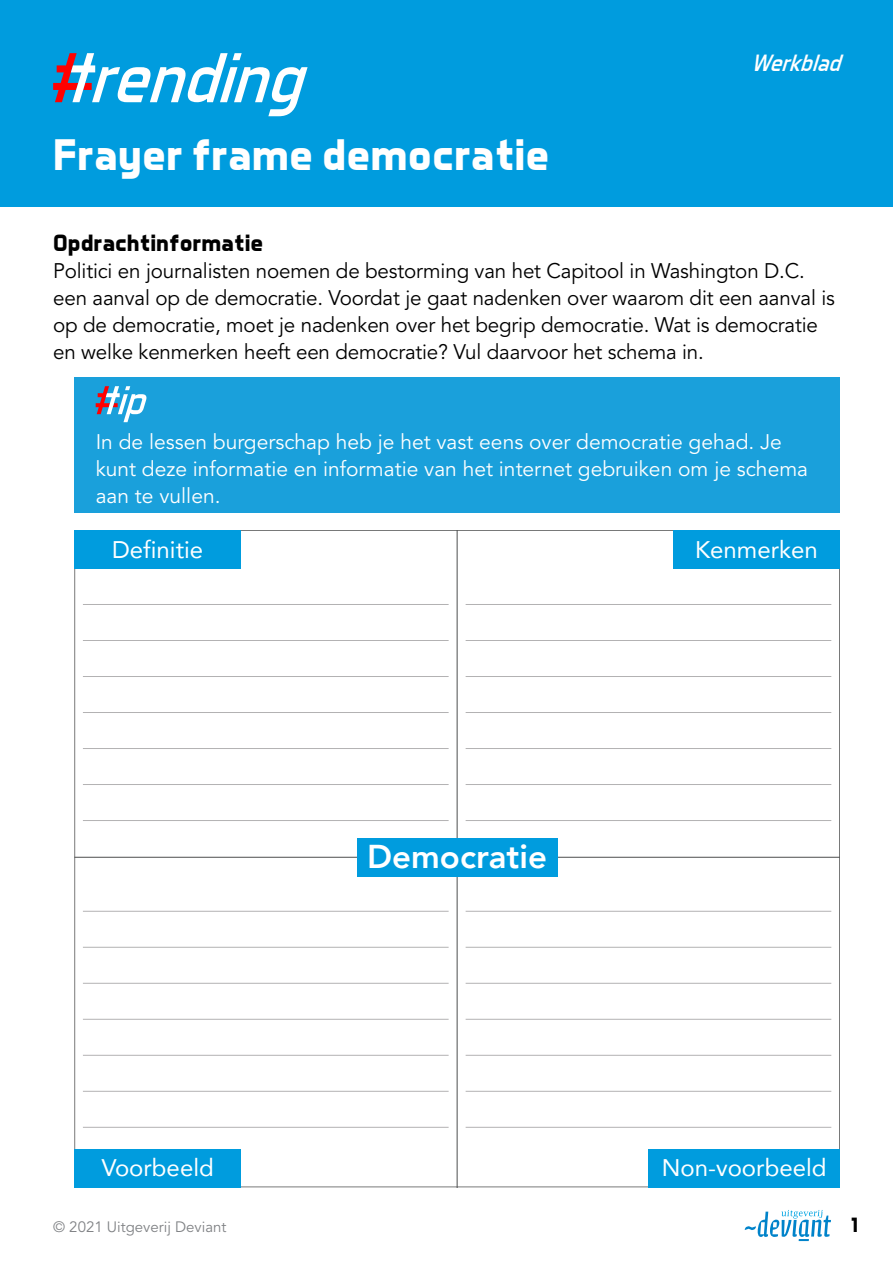
<style>
.page{position:relative;width:893px;height:1263px;background:#fff}
.page>*{position:absolute;margin:0;border:0;box-sizing:border-box;transform-origin:0 0}
.Kop1{font:700 45px "Aero Matics";color:#fff}
.t1{font:800 33px "Avenir";color:#fff}
.t2{font:24px "Avenir";color:#fff}
.Kop2{font:700 24px "Aero Matics";color:#000}
.Kop2-2{font:italic 24px "Aero Matics";color:#fff}
.Basis{font:21px/27px "Avenir LT Std";letter-spacing:-.01em;color:#000}
.Tip{font:21px/27px "Avenir LT Std";color:#fff}
.t3{font:700 21px "Aero Matics";color:#000}
.t4{font:15px "Avenir LT Std";color:#808285}
</style>
<div class="page">
<svg style="left:745px;top:1210px;width:86px;height:31px"></svg>
<div style="left:0;top:0;width:893px;height:206px;background:#009cde"></div>
<div style="left:74px;top:377px;width:766px;height:135px;background:#1aa0db"></div>
<svg style="left:74px;top:530px;width:766px;height:657px"></svg>
<div style="left:648px;top:1149px;width:192px;height:38px;background:#009cde"></div>
<div style="left:74px;top:1149px;width:167px;height:38px;background:#009cde"></div>
<div style="left:74px;top:530px;width:167px;height:38px;background:#009cde"></div>
<div style="left:673px;top:530px;width:167px;height:38px;background:#009cde"></div>
<hr style="left:83px;top:604px;width:366px;height:1px;background:#b3b2b3">
<hr style="left:83px;top:640px;width:366px;height:1px;background:#b3b2b3">
<hr style="left:83px;top:676px;width:366px;height:1px;background:#b3b2b3">
<hr style="left:83px;top:712px;width:366px;height:1px;background:#b3b2b3">
<hr style="left:83px;top:748px;width:366px;height:1px;background:#b3b2b3">
<hr style="left:83px;top:784px;width:366px;height:1px;background:#b3b2b3">
<hr style="left:83px;top:820px;width:366px;height:1px;background:#b3b2b3">
<hr style="left:466px;top:604px;width:365px;height:1px;background:#b3b2b3">
<hr style="left:466px;top:640px;width:365px;height:1px;background:#b3b2b3">
<hr style="left:466px;top:676px;width:365px;height:1px;background:#b3b2b3">
<hr style="left:466px;top:712px;width:365px;height:1px;background:#b3b2b3">
<hr style="left:466px;top:748px;width:365px;height:1px;background:#b3b2b3">
<hr style="left:466px;top:784px;width:365px;height:1px;background:#b3b2b3">
<hr style="left:466px;top:820px;width:365px;height:1px;background:#b3b2b3">
<hr style="left:83px;top:911px;width:366px;height:1px;background:#b3b2b3">
<hr style="left:83px;top:947px;width:366px;height:1px;background:#b3b2b3">
<hr style="left:83px;top:983px;width:366px;height:1px;background:#b3b2b3">
<hr style="left:83px;top:1019px;width:366px;height:1px;background:#b3b2b3">
<hr style="left:83px;top:1055px;width:366px;height:1px;background:#b3b2b3">
<hr style="left:83px;top:1091px;width:366px;height:1px;background:#b3b2b3">
<hr style="left:83px;top:1127px;width:366px;height:1px;background:#b3b2b3">
<hr style="left:466px;top:911px;width:365px;height:1px;background:#b3b2b3">
<hr style="left:466px;top:947px;width:365px;height:1px;background:#b3b2b3">
<hr style="left:466px;top:983px;width:365px;height:1px;background:#b3b2b3">
<hr style="left:466px;top:1019px;width:365px;height:1px;background:#b3b2b3">
<hr style="left:466px;top:1055px;width:365px;height:1px;background:#b3b2b3">
<hr style="left:466px;top:1091px;width:365px;height:1px;background:#b3b2b3">
<hr style="left:466px;top:1127px;width:365px;height:1px;background:#b3b2b3">
<div style="left:357px;top:838px;width:200px;height:38px;background:#009cde"></div>
<svg style="left:53px;top:53px;width:255px;height:63px"></svg>
<svg style="left:96px;top:386px;width:50px;height:36px"></svg>
<p class="Kop1" style="left:53px;top:128px;width:498px">Frayer frame democratie</p>
<p class="Kop2-2" style="left:752px;top:49px;width:98px">Werkblad</p>
<p class="Kop2" style="left:53px;top:229px;width:212px">Opdrachtinformatie</p>
<p class="Basis" style="left:53px;top:258px;width:783px">Politici en journalisten noemen de bestorming van het Capitool in Washington D.C. een aanval op de democratie. Voordat je gaat nadenken over waarom dit een aanval is op de democratie, moet je nadenken over het begrip democratie. Wat is democratie en welke kenmerken heeft een democratie? Vul daarvoor het schema in.</p>
<p class="Tip" style="left:96px;top:429px;width:714px">In de lessen burgerschap heb je het vast eens over democratie gehad. Je kunt deze informatie en informatie van het internet gebruiken om je schema aan te vullen.</p>
<p class="t2" style="left:112px;top:530px;width:93px">Definitie</p>
<p class="t2" style="left:695px;top:530px;width:124px">Kenmerken</p>
<p class="t1" style="left:367px;top:831px;width:181px">Democratie</p>
<p class="t2" style="left:102px;top:1148px;width:114px">Voorbeeld</p>
<p class="t2" style="left:662px;top:1148px;width:166px">Non-voorbeeld</p>
<p class="t4" style="left:53px;top:1218px;width:175px">© 2021 Uitgeverij Deviant</p>
<p class="t3" style="left:851px;top:1213px;width:9px">1</p>
</div>
